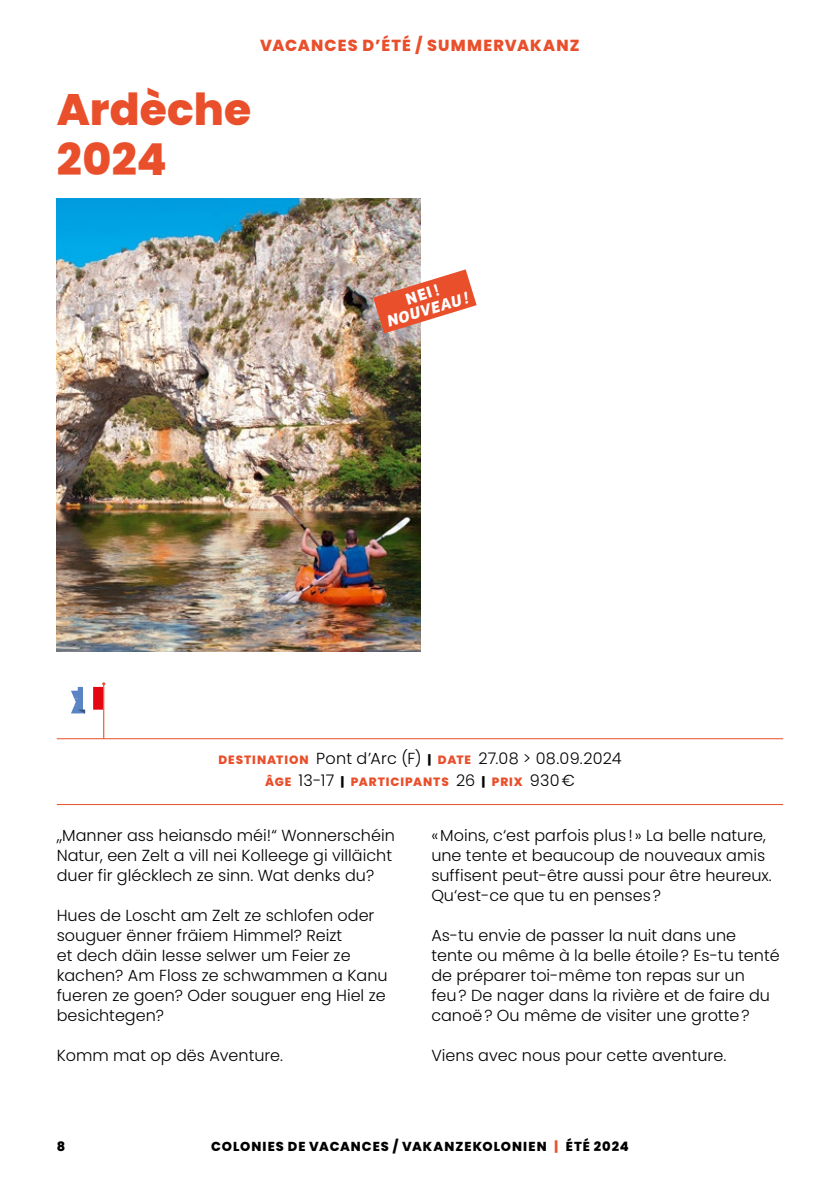
<style>
.page{position:relative;width:840px;height:1191px;background:#fff}
.page>*{position:absolute;margin:0;border:0;box-sizing:border-box;transform-origin:0 0}
.t1{font:800 44px/50px "Poppins";color:#e94f2b}
.t2{font:italic 700 16.6px "Bree";color:#fff}
.t3{font:700 16.6px "Bree";color:#fff}
.t4{font:300 16px/20px "Poppins";color:#000}
.t5{font:800 16px "Poppins";letter-spacing:.07em;color:#e94f2b}
.t6{font:800 13px "Poppins";letter-spacing:.08em;color:#000}
.t7{font:800 12px "Poppins";letter-spacing:.075em;color:#e94f2b}
.s1{font-weight:800;font-size:12px;color:#e94f2b}
.s2{font-weight:800;font-size:12px}
.s3{font-weight:300;font-size:16px;color:#000}
.s4{color:#000}
.s5{color:#e94f2b}
</style>
<div class="page">
<img style="left:57px;top:198px;width:363px;height:453px">
<hr style="left:57px;top:738px;width:725px;height:1px;background:#e94f2b">
<hr style="left:57px;top:804px;width:725px;height:1px;background:#e94f2b">
<hr style="left:103px;top:684px;width:1px;height:54px;background:#e94f2b">
<svg style="left:71px;top:682px;width:34px;height:31px"></svg>
<svg style="left:373px;top:269px;width:103px;height:64px"></svg>
<p class="t5" style="left:260px;top:36px;width:321px">VACANCES D’ÉTÉ / SUMMERVAKANZ</p>
<h1 class="t1" style="left:57px;top:84px;width:196px">Ardèche<br>2024</h1>
<p class="t3" style="left:403px;top:290px;width:35px;rotate:-17deg">NEI !</p>
<p class="t2" style="left:383px;top:312px;width:86px;rotate:-17deg">NOUVEAU !</p>
<p class="t4" style="left:218px;top:748px;width:404px"><span class="s1">DESTINATION</span> Pont d’Arc (F) <span class="s2">|</span> <span class="s1">DATE</span> 27.08 &gt; 08.09.2024</p>
<p class="t7" style="left:265px;top:774px;width:311px">ÂGE <span class="s3">13-17</span> <span class="s4">|</span> PARTICIPANTS <span class="s3">26</span> <span class="s4">|</span> PRIX <span class="s3">930€</span></p>
<p class="t4" style="left:57px;top:825px;width:339px">„Manner ass heiansdo méi!“ Wonnerschéin<br>Natur, een Zelt a vill nei Kolleege gi villäicht duer fir glécklech ze sinn. Wat denks du?</p>
<p class="t4" style="left:57px;top:905px;width:332px">Hues de Loscht am Zelt ze schlofen oder souguer ënner fräiem Himmel? Reizt<br>et dech däin Iesse selwer um Feier ze kachen? Am Floss ze schwammen a Kanu fueren ze goen? Oder souguer eng Hiel ze besichtegen?</p>
<p class="t4" style="left:57px;top:1045px;width:228px">Komm mat op dës Aventure.</p>
<p class="t4" style="left:431px;top:825px;width:342px">«Moins, c‘est parfois plus! » La belle nature, une tente et beaucoup de nouveaux amis suffisent peut-être aussi pour être heureux.<br>Qu‘est-ce que tu en penses?</p>
<p class="t4" style="left:431px;top:925px;width:349px">As-tu envie de passer la nuit dans une tente ou même à la belle étoile? Es-tu tenté de préparer toi-même ton repas sur un feu? De nager dans la rivière et de faire du canoë? Ou même de visiter une grotte?</p>
<p class="t4" style="left:431px;top:1045px;width:296px">Viens avec nous pour cette aventure.</p>
<p class="t6" style="left:57px;top:1139px;width:10px">8</p>
<p class="t6" style="left:211px;top:1139px;width:419px">COLONIES DE VACANCES / VAKANZEKOLONIEN <span class="s5">|</span> ÉTÉ 2024</p>
</div>
